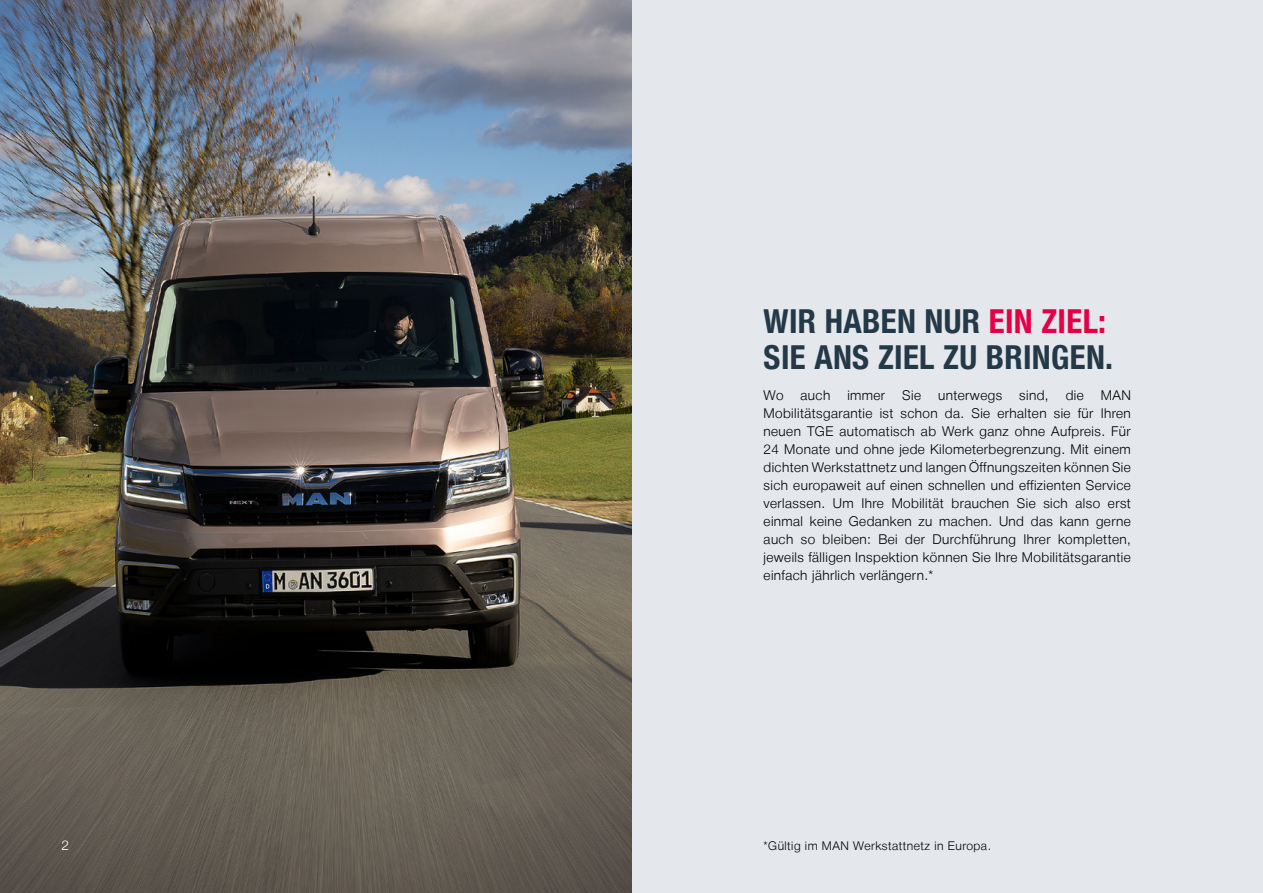
<style>
.page{position:relative;width:1263px;height:893px;background:#fff}
.page>*{position:absolute;margin:0;border:0;box-sizing:border-box;transform-origin:0 0}
.t1{font:700 33px/36px "Man Global Condensed";letter-spacing:.01em;color:#243948}
.t2{font:300 13.5px/18px "Man Global";letter-spacing:.03em;color:#000;text-align:justify}
.t3{font:300 13.5px "Man Global";color:#fff}
.t4{font:300 12px "Man Global";letter-spacing:.04em;color:#000}
.s1{color:#e40045}
</style>
<div class="page">
<div style="left:631px;top:0;width:632px;height:893px;background:#e4e7eb"></div>
<img style="left:0;top:0;width:631px;height:893px">
<h1 class="t1" style="left:763px;top:304px;width:351px">WIR HABEN NUR <span class="s1">EIN ZIEL:<br></span>SIE ANS ZIEL ZU BRINGEN.</h1>
<p class="t2" style="left:763px;top:386px;width:21px">Wo</p>
<p class="t2" style="left:800px;top:386px;width:31px">auch</p>
<p class="t2" style="left:847px;top:386px;width:39px">immer</p>
<p class="t2" style="left:902px;top:386px;width:20px">Sie</p>
<p class="t2" style="left:938px;top:386px;width:66px">unterwegs</p>
<p class="t2" style="left:1019px;top:386px;width:31px">sind,</p>
<p class="t2" style="left:1066px;top:386px;width:20px">die</p>
<p class="t2" style="left:763px;top:386px;width:369px;text-indent:337px">MAN Mobilitätsgarantie ist schon da. Sie erhalten sie für Ihren neuen TGE automatisch ab Werk ganz ohne Aufpreis. Für 24 Monate und ohne jede Kilometerbegrenzung. Mit einem dichten Werkstattnetz und langen Öffnungszeiten können Sie sich europaweit auf einen schnellen und effizienten Service verlassen. Um Ihre Mobilität brauchen Sie sich also erst einmal keine Gedanken zu machen. Und das kann gerne auch so bleiben: Bei der Durchführung Ihrer kompletten, jeweils fälligen Inspektion können Sie Ihre Mobilitätsgarantie einfach jährlich verlängern.*</p>
<p class="t3" style="left:62px;top:837px;width:9px">2</p>
<p class="t4" style="left:763px;top:839px;width:229px">*Gültig im MAN Werkstattnetz in Europa.</p>
</div>
